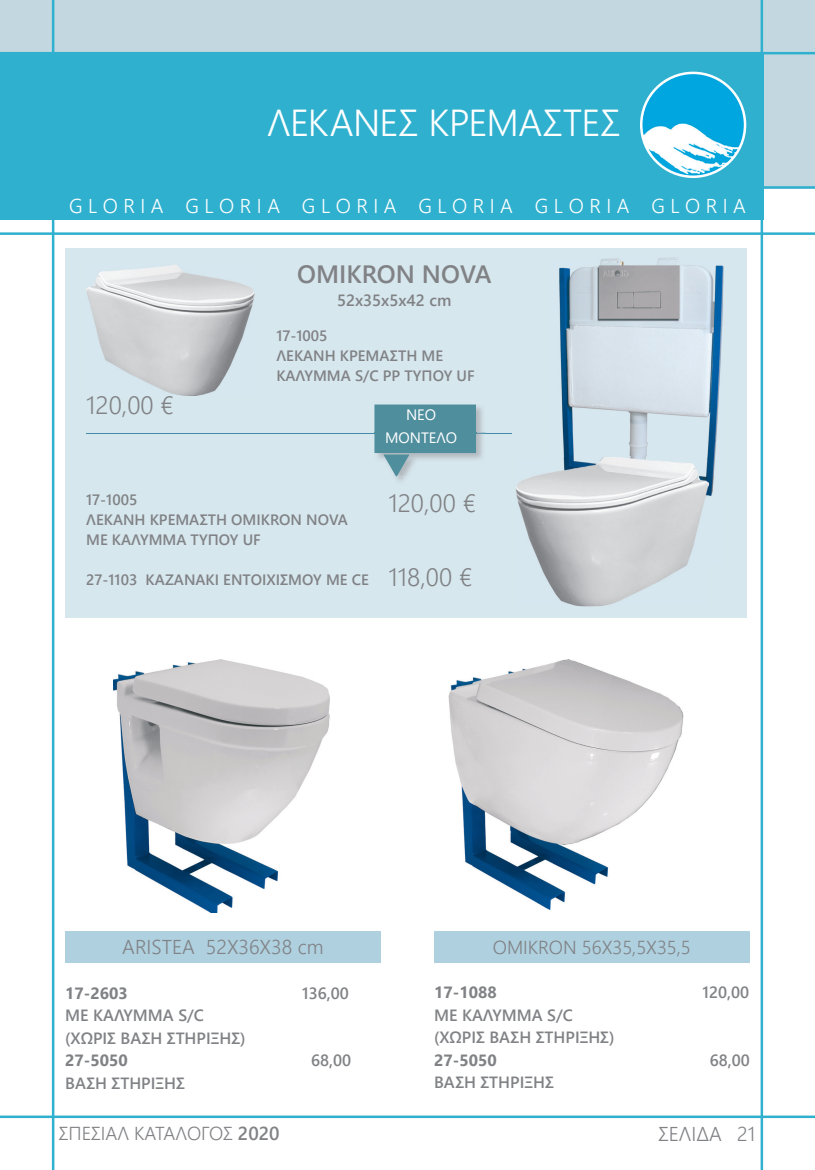
<style>
.page{position:relative;width:815px;height:1170px;background:#fff}
.page>*{position:absolute;margin:0;border:0;box-sizing:border-box;transform-origin:0 0}
.t1{font:300 37.5px "Segoe UI";letter-spacing:-.01em;color:#fff}
.t2{font:300 25px "Segoe UI";color:#808285}
.t3{font:600 25px "Segoe UI";color:#808285}
.t4{font:300 20px "Segoe UI";color:#fff}
.t5{font:300 20px "Segoe UI";color:#808285}
.t6{font:300 18.75px "Segoe UI";color:#808285}
.t7{font:600 16.25px/22.5px "Segoe UI";color:#808285}
.t8{font:700 16.25px "Segoe UI";color:#808285}
.t9{font:600 15px/20px "Segoe UI";color:#808285}
.t10{font:15px/22.5px "Segoe UI";color:#fff;text-align:center}
.s1{font-weight:600}
</style>
<div class="page">
<div style="left:0;top:0;width:815px;height:189px;background:#c3d7e0"></div>
<hr style="left:0;top:1115px;width:815px;height:2px;background:#2fb0ce">
<div style="left:0;top:53px;width:763px;height:167px;background:#2fb0ce"></div>
<hr style="left:0;top:232px;width:815px;height:3px;background:#2fb0ce">
<hr style="left:52px;top:0;width:2px;height:1169px;background:#2fb0ce">
<hr style="left:761px;top:0;width:2px;height:1169px;background:#2fb0ce">
<hr style="left:0;top:186px;width:815px;height:3px;background:#2fb0ce">
<img style="left:641px;top:73px;width:104px;height:104px;border-radius:52px">
<div style="left:640px;top:72px;width:106px;height:106px;border:2px solid #fff;border-radius:50%"></div>
<hr style="left:0;top:52px;width:815px;height:2px;background:#2fb0ce">
<img style="left:113px;top:659px;width:216px;height:253px">
<div style="left:65px;top:930px;width:316px;height:32px;background:#afd0df"></div>
<img style="left:449px;top:659px;width:235px;height:250px">
<div style="left:434px;top:930px;width:316px;height:32px;background:#afd0df"></div>
<div style="left:65px;top:248px;width:681px;height:370px;background:#d7e7ee"></div>
<img style="left:559px;top:257px;width:164px;height:239px">
<img style="left:516px;top:473px;width:169px;height:133px">
<img style="left:549px;top:457px;width:160px;height:109px">
<img style="left:86px;top:265px;width:169px;height:130px">
<hr style="left:86px;top:432px;width:426px;height:1px;background:#428ca8">
<img style="left:395px;top:406px;width:91px;height:75px">
<img style="left:374px;top:404px;width:102px;height:72px">
<img style="left:374px;top:432px;width:102px;height:1px">
<h1 class="t1" style="left:267px;top:87px;width:354px">ΛΕΚΑΝΕΣ ΚΡΕΜΑΣΤΕΣ</h1>
<p class="t4" style="left:69px;top:187px;width:678px">G L O R I A G L O R I A G L O R I A G L O R I A G L O R I A G L O R I A</p>
<h2 class="t2" style="left:86px;top:381px;width:89px">120,00 €</h2>
<h2 class="t3" style="left:297px;top:250px;width:196px">OMIKRON NOVA</h2>
<p class="t7" style="left:337px;top:287px;width:116px">52x35x5x42 cm</p>
<p class="t9" style="left:276px;top:324px;width:200px">17-1005<br>ΛΕΚΑΝΗ ΚΡΕΜΑΣΤΗ ΜΕ<br>ΚΑΛΥΜΜΑ S/C ΡΡ ΤΥΠΟΥ UF</p>
<p class="t10" style="left:385px;top:402px;width:74px">ΝΕΟ<br>ΜΟΝΤΕΛΟ</p>
<p class="t9" style="left:86px;top:488px;width:263px">17-1005<br>ΛΕΚΑΝΗ ΚΡΕΜΑΣΤΗ OMIKRON ΝΟVA<br>ΜΕ ΚΑΛΥΜΜΑ ΤΥΠΟΥ UF</p>
<p class="t9" style="left:86px;top:568px;width:284px">27-1103 KAZANAKI ΕΝΤOΙΧIΣΜΟΥ ΜΕ CE</p>
<h2 class="t2" style="left:388px;top:479px;width:89px">120,00 €</h2>
<h2 class="t2" style="left:388px;top:554px;width:85px">118,00 €</h2>
<p class="t5" style="left:122px;top:928px;width:203px">ARISTEA 52X36X38 cm</p>
<p class="t8" style="left:65px;top:977px;width:64px">17-2603</p>
<p class="t7" style="left:302px;top:980px;width:48px">136,00</p>
<p class="t7" style="left:65px;top:1002px;width:182px">ΜΕ ΚΑΛΥΜΜΑ S/C (ΧΩΡΙΣ ΒΑΣΗ ΣΤΗΡΙΞΗΣ)</p>
<p class="t8" style="left:65px;top:1044px;width:64px">27-5050</p>
<p class="t7" style="left:311px;top:1047px;width:42px">68,00</p>
<p class="t7" style="left:65px;top:1070px;width:121px">ΒΑΣΗ ΣΤΗΡΙΞΗΣ</p>
<p class="t6" style="left:493px;top:929px;width:199px">OMIKRON 56X35,5X35,5</p>
<p class="t8" style="left:434px;top:976px;width:64px">17-1088</p>
<p class="t7" style="left:702px;top:979px;width:48px">120,00</p>
<p class="t7" style="left:434px;top:1002px;width:182px">ΜΕ ΚΑΛΥΜΜΑ S/C (ΧΩΡΙΣ ΒΑΣΗ ΣΤΗΡΙΞΗΣ)</p>
<p class="t8" style="left:434px;top:1044px;width:64px">27-5050</p>
<p class="t7" style="left:710px;top:1047px;width:42px">68,00</p>
<p class="t7" style="left:434px;top:1069px;width:121px">ΒΑΣΗ ΣΤΗΡΙΞΗΣ</p>
<p class="t6" style="left:59px;top:1115px;width:222px">ΣΠΕΣΙΑΛ ΚΑΤΑΛΟΓΟΣ <span class="s1">2020</span></p>
<p class="t5" style="left:658px;top:1115px;width:98px">ΣΕΛΙΔΑ 21</p>
</div>
